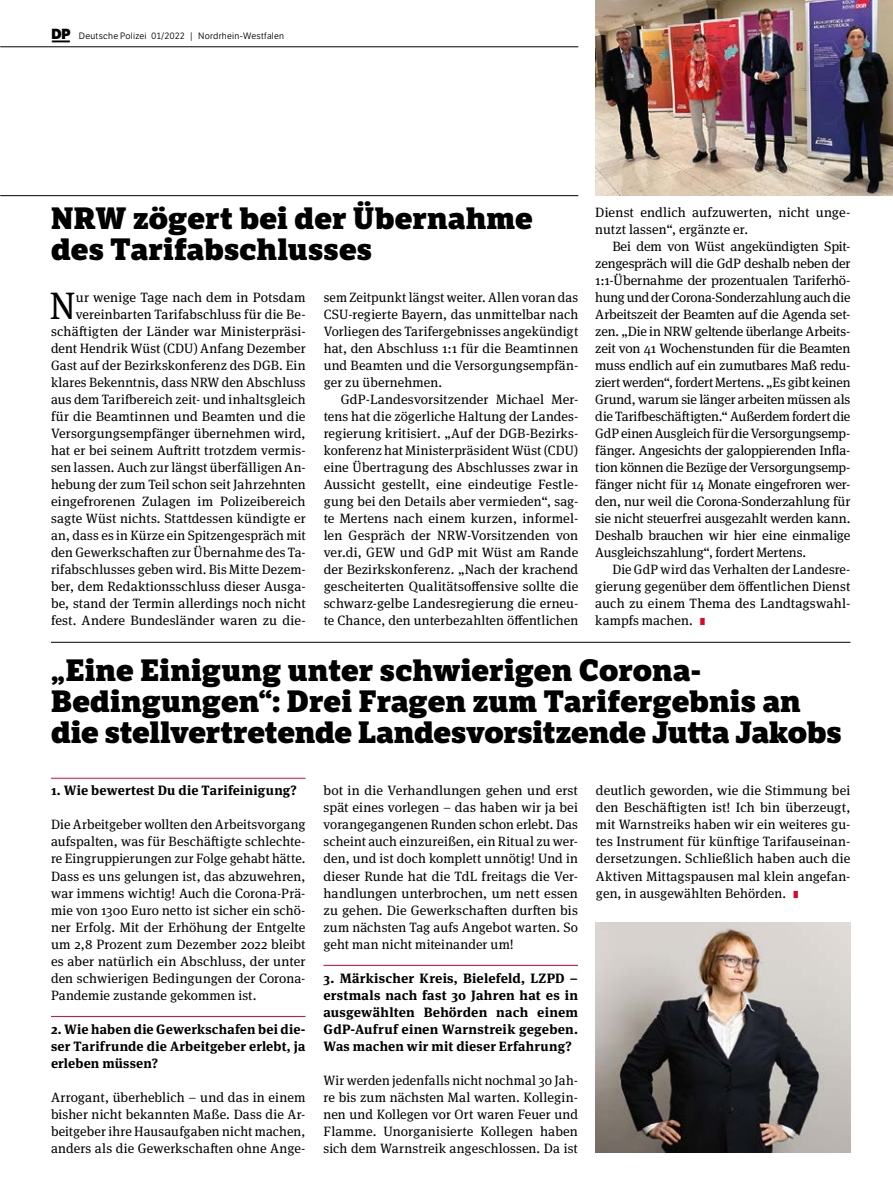
<style>
.page{position:relative;width:893px;height:1191px;background:#fff}
.page>*{position:absolute;margin:0;border:0;box-sizing:border-box;transform-origin:0 0}
.Text_Block{font:38.25px "Meta Serif Pro";color:#000}
.Head_4{font:800 30px/30.9px "LFT Etica Sheriff";color:#000}
.Text_Block-2{font:13.5px/17px "Meta Serif Pro";letter-spacing:.01em;color:#000;text-align:justify}
.Text_Block_Einzug{font:13.5px/17px "Meta Serif Pro";letter-spacing:.005em;color:#000;text-align:justify}
.Text_Block-3{font:700 13.5px/17px "Meta Serif Pro";letter-spacing:.01em;color:#000;text-align:justify}
.t1{font:9px "LFT Etica Bk";letter-spacing:.025em;color:#000}
.s1{font-family:"LFT Etica XB";font-size:14.25px}
.s2{font-size:9.3px}
.s3{font-family:"LFT Etica XB";font-size:9.75px;color:#e40428}
</style>
<div class="page">
<svg style="left:52px;top:40px;width:18px;height:2px"></svg>
<hr style="left:0;top:195px;width:578px;height:1px;background:#000">
<hr style="left:0;top:47px;width:578px;height:1px;background:#000">
<img style="left:595px;top:0;width:298px;height:196px">
<img style="left:595px;top:922px;width:255px;height:230px">
<hr style="left:51px;top:778px;width:254px;height:1px;background:#e40428">
<hr style="left:51px;top:1016px;width:254px;height:1px;background:#e40428">
<hr style="left:323px;top:965px;width:255px;height:1px;background:#e40428">
<hr style="left:51px;top:642px;width:799px;height:1px;background:#000">
<p class="t1" style="left:52px;top:31px;width:234px"><span class="s1">DP</span> Deutsche Polizei 01/2022 <span class="s2">|</span> Nordrhein-Westfalen</p>
<p class="Head_4" style="left:51px;top:203px;width:483px">NRW zögert bei der Übernahme des Tarifabschlusses</p>
<p class="Text_Block" style="left:50px;top:278px;width:28px">N</p>
<p class="Text_Block_Einzug" style="left:595px;top:203px;width:257px">Dienst endlich aufzuwerten, nicht unge&shy;nutzt lassen“, ergänzte er.</p>
<p class="Text_Block_Einzug" style="left:595px;top:237px;width:257px;text-indent:17px">Bei dem von Wüst angekündigten Spit&shy;zengespräch will die GdP deshalb neben der 1:1-Übernahme der prozentualen Tariferhö&shy;hung und der Corona-Sonderzahlung auch die Arbeitszeit der Beamten auf die Agenda set&shy;zen. „Die in NRW geltende überlange Arbeits&shy;zeit von 41 Wochenstunden für die Beamten muss endlich auf ein zumutbares Maß redu&shy;ziert werden“, fordert Mertens. „Es gibt keinen Grund, warum sie länger arbeiten müssen als die Tarifbeschäftigten.“ Außerdem fordert die GdP einen Ausgleich für die Versorgungsemp&shy;fänger. Angesichts der galoppierenden Infla&shy;tion können die Bezüge der Versorgungsemp&shy;fänger nicht für 14 Monate eingefroren wer&shy;den, nur weil die Corona-Sonderzahlung für sie nicht steuerfrei ausgezahlt werden kann.<br>Deshalb brauchen wir hier eine einmalige Ausgleichszahlung“, fordert Mertens.</p>
<p class="Text_Block_Einzug" style="left:595px;top:560px;width:257px;text-indent:17px">Die GdP wird das Verhalten der Landesre&shy;gierung gegenüber dem öffentlichen Dienst auch zu einem Thema des Landtagswahl&shy;kampfs machen. <span class="s3">I</span></p>
<p class="Head_4" style="left:51px;top:655px;width:792px">„Eine Einigung unter schwierigen Corona-<br>Bedingungen“: Drei Fragen zum Tarifergebnis an die stellvertretende Landesvorsitzende Jutta Jakobs</p>
<p class="Text_Block-2" style="left:51px;top:288px;width:256px;text-align:right">ur wenige Tage nach dem in Potsdam vereinbarten Tarifabschluss für die Be&shy;schäftigten der Länder war Ministerpräsi&shy;dent Hendrik Wüst (CDU) Anfang Dezember Gast auf der Bezirkskonferenz des DGB. Ein klares Bekenntnis, dass NRW den Abschluss aus dem Tarifbereich zeit- und inhaltsgleich für die Beamtinnen und Beamten und die Versorgungsempfänger übernehmen wird, hat er bei seinem Auftritt trotzdem vermis&shy;sen lassen. Auch zur längst überfälligen An&shy;hebung der zum Teil schon seit Jahrzehnten eingefrorenen Zulagen im Polizeibereich sagte Wüst nichts. Stattdessen kündigte er an, dass es in Kürze ein Spitzengespräch mit den Gewerkschaften zur Übernahme des Ta&shy;rifabschlusses geben wird. Bis Mitte Dezem&shy;ber, dem Redaktionsschluss dieser Ausga&shy;be, stand der Termin allerdings noch nicht fest. Andere Bundesländer waren zu die-</p>
<p class="Text_Block-2" style="left:324px;top:288px;width:256px">sem Zeitpunkt längst weiter. Allen voran das CSU-regierte Bayern, das unmittelbar nach Vorliegen des Tarifergebnisses angekündigt hat, den Abschluss 1:1 für die Beamtinnen und Beamten und die Versorgungsempfän&shy;ger zu übernehmen.</p>
<p class="Text_Block_Einzug" style="left:324px;top:390px;width:256px;text-indent:17px">GdP-Landesvorsitzender Michael Mer&shy;tens hat die zögerliche Haltung der Landes&shy;regierung kritisiert. „Auf der DGB-Bezirks&shy;konferenz hat Ministerpräsident Wüst (CDU) eine Übertragung des Abschlusses zwar in Aussicht gestellt, eine eindeutige Festle&shy;gung bei den Details aber vermieden“, sag&shy;te Mertens nach einem kurzen, informel&shy;len Gespräch der NRW-Vorsitzenden von ver.di, GEW und GdP mit Wüst am Rande der Bezirkskonferenz. „Nach der krachend gescheiterten Qualitätsoffensive sollte die schwarz-gelbe Landesregierung die erneu&shy;te Chance, den unterbezahlten öffentlichen</p>
<p class="Text_Block-3" style="left:51px;top:781px;width:247px">1. Wie bewertest Du die Tarifeinigung?</p>
<p class="Text_Block-2" style="left:51px;top:815px;width:256px">Die Arbeitgeber wollten den Arbeitsvorgang aufspalten, was für Beschäftigte schlechte&shy;re Eingruppierungen zur Folge gehabt hätte.<br>Dass es uns gelungen ist, das abzuwehren, war immens wichtig! Auch die Corona-Prä&shy;mie von 1300 Euro netto ist sicher ein schö&shy;ner Erfolg. Mit der Erhöhung der Entgelte um 2,8 Prozent zum Dezember 2022 bleibt es aber natürlich ein Abschluss, der unter den schwierigen Bedingungen der Corona-Pandemie zustande gekommen ist.</p>
<p class="Text_Block-3" style="left:51px;top:1019px;width:256px">2. Wie haben die Gewerkschafen bei die&shy;ser Tarifrunde die Arbeitgeber erlebt, ja erleben müssen?</p>
<p class="Text_Block-2" style="left:51px;top:1087px;width:256px">Arrogant, überheblich – und das in einem bisher nicht bekannten Maße. Dass die Ar&shy;beitgeber ihre Hausaufgaben nicht machen, anders als die Gewerkschaften ohne Ange-</p>
<p class="Text_Block-2" style="left:323px;top:781px;width:256px">bot in die Verhandlungen gehen und erst spät eines vorlegen – das haben wir ja bei vorangegangenen Runden schon erlebt. Das scheint auch einzureißen, ein Ritual zu wer&shy;den, und ist doch komplett unnötig! Und in dieser Runde hat die TdL freitags die Ver&shy;handlungen unterbrochen, um nett essen zu gehen. Die Gewerkschaften durften bis zum nächsten Tag aufs Angebot warten. So geht man nicht miteinander um!</p>
<p class="Text_Block-3" style="left:323px;top:968px;width:256px">3. Märkischer Kreis, Bielefeld, LZPD – erstmals nach fast 30 Jahren hat es in ausgewählten Behörden nach einem GdP-Aufruf einen Warnstreik gegeben.<br>Was machen wir mit dieser Erfahrung?</p>
<p class="Text_Block-2" style="left:323px;top:1070px;width:256px">Wir werden jedenfalls nicht nochmal 30 Jah&shy;re bis zum nächsten Mal warten. Kollegin&shy;nen und Kollegen vor Ort waren Feuer und Flamme. Unorganisierte Kollegen haben sich dem Warnstreik angeschlossen. Da ist</p>
<p class="Text_Block-2" style="left:596px;top:781px;width:256px">deutlich geworden, wie die Stimmung bei den Beschäftigten ist! Ich bin überzeugt, mit Warnstreiks haben wir ein weiteres gu&shy;tes Instrument für künftige Tarifauseinan&shy;dersetzungen. Schließlich haben auch die Aktiven Mittagspausen mal klein angefan&shy;gen, in ausgewählten Behörden. <span class="s3">I</span></p>
</div>
